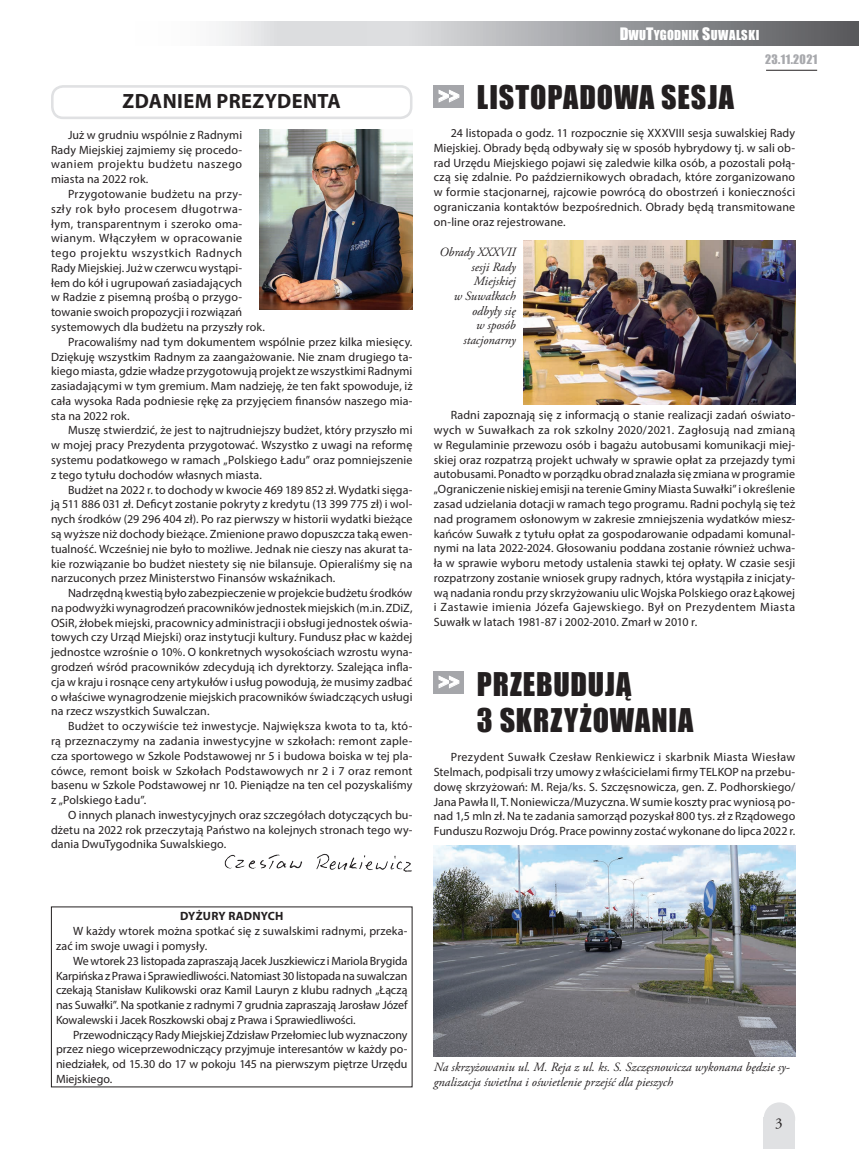
<style>
.page{position:relative;width:859px;height:1149px;background:#fff}
.page>*{position:absolute;margin:0;border:0;box-sizing:border-box;transform-origin:0 0}
.t1{font:30px/36px "Impact";letter-spacing:.035em;color:#231f20}
.t2{font:23.25px "Impact";color:#fff;scale:.87 1}
.t3{font:700 20.7px "Myriad Pro";letter-spacing:.02em;color:#231f20}
.t4{font:15px "Adobe Garamond Pro";color:#231f20}
.t5{font:italic 12.6px/14.7px "Adobe Garamond Pro";color:#231f20}
.t6{font:12.6px "Impact";letter-spacing:.015em;color:#fff}
.t7{font:12px/14.7px "Myriad Pro";letter-spacing:.01em;color:#231f20;text-align:justify}
.t8{font:12px "Myriad Pro";letter-spacing:.04em;color:#231f20}
.t9{font:12px "Myriad Pro";letter-spacing:.045em;color:#231f20}
.t10{font:12px "Myriad Pro";letter-spacing:.03em;color:#231f20}
.t11{font:700 12px "Myriad Pro";letter-spacing:.02em;color:#231f20}
.t12{font:12px "Impact";letter-spacing:.03em;color:#a8a9ad}
.s1{font-size:15.75px}
.s2{font-size:23.25px;color:#fff}
</style>
<div class="page">
<svg style="left:219px;top:21px;width:640px;height:25px;background:#acadb0"></svg>
<hr style="left:766px;top:70px;width:51px;height:1px;background:#231f20">
<div style="left:764px;top:1101px;width:31px;height:33px;background:#e0e1e3;border-radius:50%"></div>
<div style="left:764px;top:1117px;width:31px;height:31px;background:#e0e1e3"></div>
<div style="left:434px;top:85px;width:30px;height:23px;background:#a5a6aa"></div>
<svg style="left:439px;top:90px;width:20px;height:12px"></svg>
<img style="left:224px;top:853px;width:188px;height:19px">
<div style="left:51px;top:85px;width:361px;height:34px;border:3px solid #e0e1e3;border-radius:11px"></div>
<img style="left:259px;top:130px;width:153px;height:179px">
<img style="left:523px;top:240px;width:272px;height:164px">
<img style="left:434px;top:845px;width:361px;height:211px">
<div style="left:434px;top:670px;width:30px;height:23px;background:#a5a6aa"></div>
<svg style="left:439px;top:675px;width:20px;height:12px"></svg>
<p class="t6" style="left:620px;top:26px;width:141px"><span class="s1">D</span>WU<span class="s1">T</span>YGODNIK <span class="s1">S</span>UWALSKI</p>
<p class="t12" style="left:765px;top:50px;width:54px">23.11.2021</p>
<h3 class="t3" style="left:123px;top:88px;width:219px">ZDANIEM PREZYDENTA</h3>
<h1 class="t1" style="left:438px;top:78px;width:297px"><span class="s2">&gt;&gt;</span> LISTOPADOWA SESJA</h1>
<p class="t7" style="left:434px;top:125px;width:363px;text-indent:17px">24 listopada o godz. 11 rozpocznie się XXXVIII sesja suwalskiej Rady Miejskiej. Obrady będą odbywały się w sposób hybrydowy tj. w sali ob&shy;rad Urzędu Miejskiego pojawi się zaledwie kilka osób, a pozostali połą&shy;czą się zdalnie. Po październikowych obradach, które zorganizowano w formie stacjonarnej, rajcowie powrócą do obostrzeń i konieczności ograniczania kontaktów bezpośrednich. Obrady będą transmitowane on-line oraz rejestrowane.</p>
<p class="t7" style="left:51px;top:127px;width:193px;text-indent:17px">Już w grudniu wspólnie z Radnymi Rady Miejskiej zajmiemy się procedo&shy;waniem projektu budżetu naszego miasta na 2022 rok.</p>
<p class="t7" style="left:68px;top:186px;width:176px">Przygotowanie budżetu na przy-</p>
<p class="t8" style="left:51px;top:201px;width:193px">szły rok było procesem długotrwa-</p>
<p class="t7" style="left:51px;top:216px;width:193px">łym, transparentnym i szeroko oma-</p>
<p class="t10" style="left:51px;top:231px;width:193px">wianym. Włączyłem w opracowanie</p>
<p class="t9" style="left:51px;top:245px;width:193px">tego projektu wszystkich Radnych</p>
<p class="t7" style="left:51px;top:260px;width:193px">Rady Miejskiej. Już w czerwcu wystąpi-</p>
<p class="t7" style="left:51px;top:275px;width:193px">łem do kół i ugrupowań zasiadających</p>
<p class="t7" style="left:51px;top:290px;width:193px">w Radzie z pisemną prośbą o przygo-</p>
<p class="t7" style="left:51px;top:304px;width:193px">towanie swoich propozycji i rozwiązań</p>
<p class="t7" style="left:51px;top:319px;width:215px">systemowych dla budżetu na przyszły rok.</p>
<p class="t7" style="left:68px;top:334px;width:346px">Pracowaliśmy nad tym dokumentem wspólnie przez kilka miesięcy.</p>
<p class="t7" style="left:51px;top:349px;width:363px">Dziękuję wszystkim Radnym za zaangażowanie. Nie znam drugiego ta-</p>
<p class="t7" style="left:51px;top:363px;width:363px">kiego miasta, gdzie władze przygotowują projekt ze wszystkimi Radnymi</p>
<p class="t7" style="left:51px;top:378px;width:363px">zasiadającymi w tym gremium. Mam nadzieję, że ten fakt spowoduje, iż</p>
<p class="t7" style="left:51px;top:393px;width:363px">cała wysoka Rada podniesie rękę za przyjęciem finansów naszego mia-</p>
<p class="t7" style="left:51px;top:408px;width:80px">sta na 2022 rok.</p>
<p class="t7" style="left:68px;top:423px;width:346px">Muszę stwierdzić, że jest to najtrudniejszy budżet, który przyszło mi</p>
<p class="t7" style="left:51px;top:437px;width:363px">w mojej pracy Prezydenta przygotować. Wszystko z uwagi na reformę</p>
<p class="t7" style="left:51px;top:452px;width:363px">systemu podatkowego w ramach „Polskiego Ładu” oraz pomniejszenie</p>
<p class="t7" style="left:51px;top:467px;width:212px">z tego tytułu dochodów własnych miasta.</p>
<p class="t7" style="left:68px;top:482px;width:346px">Budżet na 2022 r. to dochody w kwocie 469 189 852 zł. Wydatki sięga-</p>
<p class="t7" style="left:51px;top:496px;width:363px">ją 511 886 031 zł. Deficyt zostanie pokryty z kredytu (13 399 775 zł) i wol-</p>
<p class="t7" style="left:51px;top:511px;width:363px">nych środków (29 296 404 zł). Po raz pierwszy w historii wydatki bieżące</p>
<p class="t7" style="left:51px;top:526px;width:363px">są wyższe niż dochody bieżące. Zmienione prawo dopuszcza taką ewen-</p>
<p class="t7" style="left:51px;top:541px;width:363px">tualność. Wcześniej nie było to możliwe. Jednak nie cieszy nas akurat ta-</p>
<p class="t7" style="left:51px;top:556px;width:363px">kie rozwiązanie bo budżet niestety się nie bilansuje. Opieraliśmy się na</p>
<p class="t7" style="left:51px;top:570px;width:286px">narzuconych przez Ministerstwo Finansów wskaźnikach.</p>
<p class="t7" style="left:68px;top:585px;width:346px">Nadrzędną kwestią było zabezpieczenie w projekcie budżetu środków</p>
<p class="t7" style="left:51px;top:600px;width:363px">na podwyżki wynagrodzeń pracowników jednostek miejskich (m.in. ZDiZ,</p>
<p class="t7" style="left:51px;top:615px;width:363px">OSiR, żłobek miejski, pracownicy administracji i obsługi jednostek oświa-</p>
<p class="t7" style="left:51px;top:629px;width:363px">towych czy Urząd Miejski) oraz instytucji kultury. Fundusz płac w każdej</p>
<p class="t7" style="left:51px;top:644px;width:363px">jednostce wzrośnie o 10%. O konkretnych wysokościach wzrostu wyna-</p>
<p class="t7" style="left:51px;top:659px;width:363px">grodzeń wśród pracowników zdecydują ich dyrektorzy. Szalejąca infla-</p>
<p class="t7" style="left:51px;top:674px;width:363px">cja w kraju i rosnące ceny artykułów i usług powodują, że musimy zadbać</p>
<p class="t7" style="left:51px;top:688px;width:363px">o właściwe wynagrodzenie miejskich pracowników świadczących usługi</p>
<p class="t7" style="left:51px;top:703px;width:160px">na rzecz wszystkich Suwalczan.</p>
<p class="t7" style="left:68px;top:718px;width:346px">Budżet to oczywiście też inwestycje. Największa kwota to ta, któ-</p>
<p class="t7" style="left:51px;top:733px;width:363px">rą przeznaczymy na zadania inwestycyjne w szkołach: remont zaple-</p>
<p class="t7" style="left:51px;top:748px;width:363px">cza sportowego w Szkole Podstawowej nr 5 i budowa boiska w tej pla-</p>
<p class="t7" style="left:51px;top:762px;width:363px">cówce, remont boisk w Szkołach Podstawowych nr 2 i 7 oraz remont</p>
<p class="t7" style="left:51px;top:777px;width:363px">basenu w Szkole Podstawowej nr 10. Pieniądze na ten cel pozyskaliśmy</p>
<p class="t7" style="left:51px;top:792px;width:97px">z „Polskiego Ładu”.</p>
<p class="t7" style="left:68px;top:807px;width:346px">O innych planach inwestycyjnych oraz szczegółach dotyczących bu-</p>
<p class="t7" style="left:51px;top:821px;width:363px">dżetu na 2022 rok przeczytają Państwo na kolejnych stronach tego wy-</p>
<p class="t7" style="left:51px;top:836px;width:177px">dania DwuTygodnika Suwalskiego.</p>
<p class="t5" style="left:439px;top:245px;width:78px;text-align:right">Obrady XXXVII sesji Rady<br>Miejskiej<br>w Suwałkach odbyły się<br>w sposób stacjonarny</p>
<p class="t7" style="left:434px;top:407px;width:363px;text-indent:17px">Radni zapoznają się z informacją o stanie realizacji zadań oświato&shy;wych w Suwałkach za rok szkolny 2020/2021. Zagłosują nad zmianą w Regulaminie przewozu osób i bagażu autobusami komunikacji miej&shy;skiej oraz rozpatrzą projekt uchwały w sprawie opłat za przejazdy tymi autobusami. Ponadto w porządku obrad znalazła się zmiana w programie „Ograniczenie niskiej emisji na terenie Gminy Miasta Suwałki” i określenie zasad udzielania dotacji w ramach tego programu. Radni pochylą się też nad programem osłonowym w zakresie zmniejszenia wydatków miesz&shy;kańców Suwałk z tytułu opłat za gospodarowanie odpadami komunal&shy;nymi na lata 2022-2024. Głosowaniu poddana zostanie również uchwa&shy;ła w sprawie wyboru metody ustalenia stawki tej opłaty. W czasie sesji rozpatrzony zostanie wniosek grupy radnych, która wystąpiła z inicjaty&shy;wą nadania rondu przy skrzyżowaniu ulic Wojska Polskiego oraz Łąkowej i Zastawie imienia Józefa Gajewskiego. Był on Prezydentem Miasta Suwałk w latach 1981-87 i 2002-2010. Zmarł w 2010 r.</p>
<h1 class="t1" style="left:477px;top:664px;width:218px">PRZEBUDUJĄ<br>3 SKRZYŻOWANIA</h1>
<p class="t7" style="left:434px;top:749px;width:363px;text-indent:17px">Prezydent Suwałk Czesław Renkiewicz i skarbnik Miasta Wiesław Stelmach, podpisali trzy umowy z właścicielami firmy TELKOP na przebu&shy;dowę skrzyżowań: M. Reja/ks. S. Szczęsnowicza, gen. Z. Podhorskiego/ Jana Pawła II, T. Noniewicza/Muzyczna. W sumie koszty prac wyniosą po&shy;nad 1,5 mln zł. Na te zadania samorząd pozyskał 800 tys. zł z Rządowego Funduszu Rozwoju Dróg. Prace powinny zostać wykonane do lipca 2022 r.</p>
<h2 class="t2" style="left:438px;top:664px;width:26px">&gt;&gt;</h2>
<p class="t11" style="left:180px;top:908px;width:58px">DYŻURY RADNY</p>
<p class="t11" style="left:268px;top:908px;width:17px">CH</p>
<p class="t7" style="left:56px;top:923px;width:353px;text-indent:17px">W każdy wtorek można spotkać się z suwalskimi radnymi, przeka&shy;zać im swoje uwagi i pomysły.</p>
<p class="t7" style="left:56px;top:952px;width:353px;text-indent:17px">We wtorek 23 listopada zapraszają Jacek Juszkiewicz i Mariola Brygida Karpińska z Prawa i Sprawiedliwości. Natomiast 30 listopada na suwalczan czekają Stanisław Kulikowski oraz Kamil Lauryn z klubu radnych „Łączą nas Suwałki”. Na spotkanie z radnymi 7 grudnia zapraszają Jarosław Józef Kowalewski i Jacek Roszkowski obaj z Prawa i Sprawiedliwości.</p>
<p class="t7" style="left:56px;top:1026px;width:353px;text-indent:17px">Przewodniczący Rady Miejskiej Zdzisław Przełomiec lub wyznaczony przez niego wiceprzewodniczący przyjmuje interesantów w każdy po&shy;niedziałek, od 15.30 do 17 w pokoju 145 na pierwszym piętrze Urzędu Miejskiego.</p>
<p class="t5" style="left:434px;top:1059px;width:358px">Na skrzyżowaniu ul. M. Reja z ul. ks. S. Szczęsnowicza wykonana będzie sy&shy;gnalizacja świetlna i oświetlenie przejść dla pieszych</p>
<p class="t4" style="left:775px;top:1114px;width:9px">3</p>
</div>
